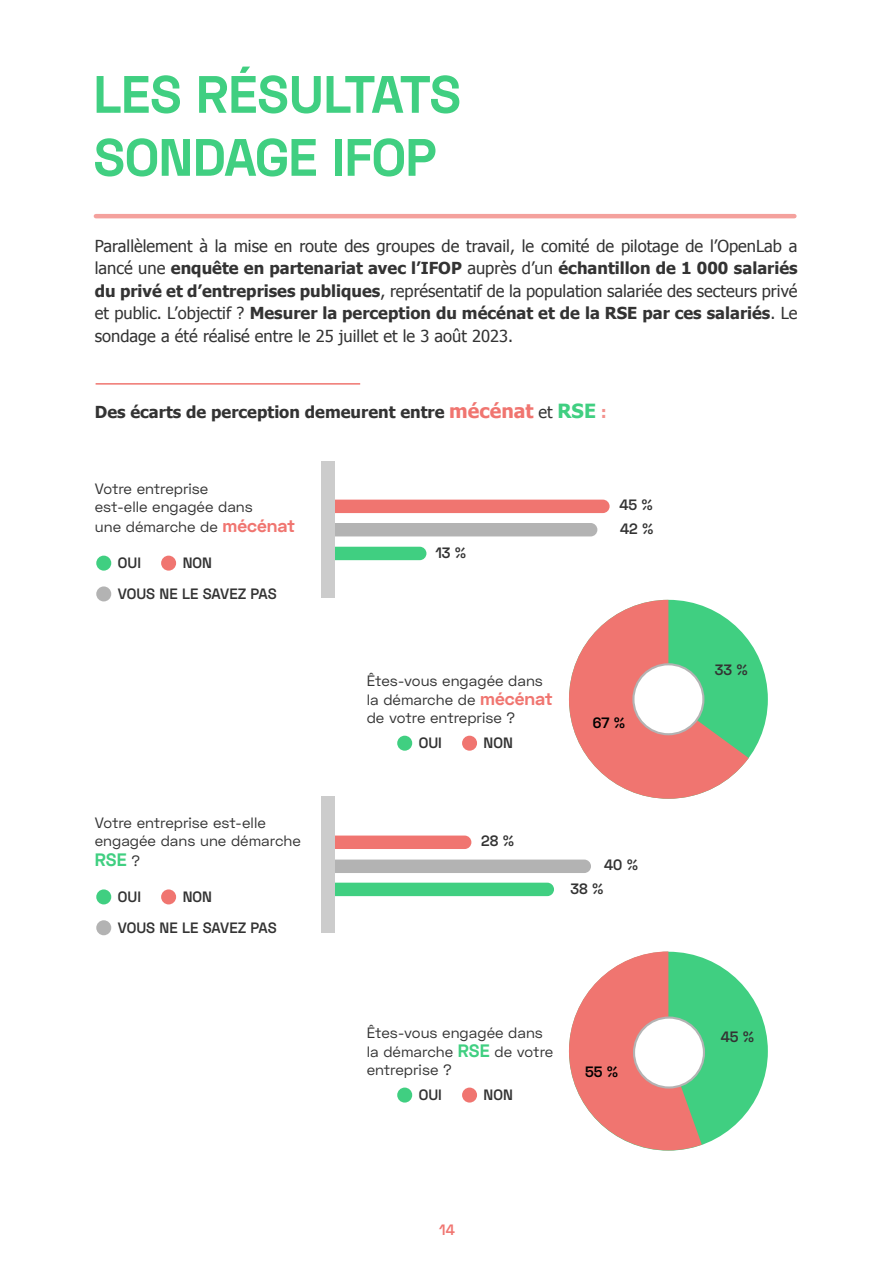
<style>
.page{position:relative;width:893px;height:1263px;background:#fff}
.page>*{position:absolute;margin:0;border:0;box-sizing:border-box;transform-origin:0 0}
.t1{font:700 52.5px/63px "Space Grotesk";color:#40cf81}
.t2{font:700 18px "Space Grotesk";color:#40cf81}
.t3{font:16.5px/22.5px "Tahoma";color:#333;text-align:justify}
.t4{font:700 16.5px "Tahoma";color:#333}
.t5{font:15px/18px "Space Grotesk";color:#333}
.t6{font:600 15px "Space Grotesk";color:#333}
.t7{font:600 15px "Space Grotesk";color:#000}
.t8{font:600 15px "Space Grotesk";color:#f07570}
.s1{font-weight:700}
.s2{font-size:19.5px;color:#f07570}
.s3{font-weight:400}
.s4{font-size:19.5px;color:#40cf81}
.s5{color:#f3918d}
.s6{font-weight:700;font-size:18px;color:#f07570}
.s7{font-weight:400;font-size:15px;color:#333}
.s8{font-weight:700;font-size:18px;color:#40cf81}
</style>
<div class="page">
<hr style="left:96px;top:214px;width:698px;height:4px;background:#f4a19d">
<div style="left:569px;top:600px;width:199px;height:199px;background:#40cf81;border-radius:50%"></div>
<div style="left:569px;top:952px;width:199px;height:198px;background:#40cf81;border-radius:50%"></div>
<svg style="left:569px;top:951px;width:133px;height:199px"></svg>
<div style="left:326px;top:500px;width:284px;height:13px;background:#f07570;border-radius:7px"></div>
<div style="left:326px;top:835px;width:145px;height:14px;background:#f07570;border-radius:7px"></div>
<div style="left:328px;top:523px;width:269px;height:13px;background:#b3b3b3;border-radius:7px"></div>
<div style="left:326px;top:859px;width:265px;height:14px;background:#b3b3b3;border-radius:7px"></div>
<div style="left:326px;top:547px;width:100px;height:13px;background:#40cf81;border-radius:7px"></div>
<div style="left:326px;top:883px;width:228px;height:13px;background:#40cf81;border-radius:7px"></div>
<div style="left:322px;top:461px;width:13px;height:136px;background:#ccc"></div>
<div style="left:322px;top:796px;width:13px;height:137px;background:#ccc"></div>
<div style="left:96px;top:556px;width:15px;height:15px;background:#40cf81;border-radius:50%"></div>
<div style="left:397px;top:736px;width:15px;height:15px;background:#40cf81;border-radius:50%"></div>
<div style="left:397px;top:1087px;width:15px;height:15px;background:#40cf81;border-radius:50%"></div>
<div style="left:96px;top:889px;width:15px;height:15px;background:#40cf81;border-radius:50%"></div>
<div style="left:96px;top:586px;width:15px;height:15px;background:#b3b3b3;border-radius:50%"></div>
<div style="left:96px;top:920px;width:15px;height:15px;background:#b3b3b3;border-radius:50%"></div>
<div style="left:161px;top:556px;width:15px;height:15px;background:#f07570;border-radius:50%"></div>
<div style="left:462px;top:736px;width:15px;height:15px;background:#f07570;border-radius:50%"></div>
<div style="left:462px;top:1087px;width:15px;height:15px;background:#f07570;border-radius:50%"></div>
<div style="left:161px;top:889px;width:15px;height:15px;background:#f07570;border-radius:50%"></div>
<svg style="left:569px;top:600px;width:180px;height:199px"></svg>
<div style="left:633px;top:664px;width:70px;height:70px;background:#fff;border-radius:50%"></div>
<div style="left:632px;top:663px;width:72px;height:72px;border:2px solid #b3b3b3;border-radius:50%"></div>
<div style="left:634px;top:1017px;width:70px;height:70px;background:#fff;border-radius:50%"></div>
<div style="left:633px;top:1016px;width:72px;height:72px;border:2px solid #b3b3b3;border-radius:50%"></div>
<hr style="left:96px;top:383px;width:264px;height:2px;background:#f07570">
<h1 class="t1" style="left:94px;top:64px;width:369px">LES RÉSULTATS<br>SONDAGE IFOP</h1>
<p class="t3" style="left:95px;top:234px;width:704px">Parallèlement à la mise en route des groupes de travail, le comité de pilotage de l’OpenLab a lancé une <span class="s1">enquête en partenariat avec l’IFOP</span> auprès d’un <span class="s1">échantillon de 1 000 salariés du privé et d’entreprises publiques</span>, représentatif de la population salariée des secteurs privé et public. L’objectif ? <span class="s1">Mesurer la perception du mécénat et de la RSE par ces salariés</span>. Le sondage a été réalisé entre le 25 juillet et le 3 août 2023.</p>
<p class="t4" style="left:95px;top:400px;width:513px">Des écarts de perception demeurent entre <span class="s2">mécénat</span> <span class="s3">et</span> <span class="s4">RSE</span> <span class="s5">:</span></p>
<p class="t5" style="left:95px;top:480px;width:160px">Votre entreprise est-elle engagée dans</p>
<p class="t5" style="left:95px;top:517px;width:202px">une démarche de <span class="s6">mécénat</span></p>
<p class="t6" style="left:118px;top:553px;width:25px">OUI</p>
<p class="t6" style="left:183px;top:553px;width:31px">NON</p>
<p class="t6" style="left:118px;top:584px;width:160px">VOUS NE LE SAVEZ PAS</p>
<p class="t6" style="left:435px;top:543px;width:32px">13 %</p>
<p class="t6" style="left:619px;top:495px;width:35px">45 %</p>
<p class="t6" style="left:620px;top:519px;width:35px">42 %</p>
<p class="t5" style="left:95px;top:814px;width:208px">Votre entreprise est-elle engagée dans une démarche</p>
<p class="t2" style="left:95px;top:847px;width:47px">RSE <span class="s7">?</span></p>
<p class="t6" style="left:118px;top:887px;width:25px">OUI</p>
<p class="t6" style="left:183px;top:887px;width:31px">NON</p>
<p class="t6" style="left:118px;top:918px;width:160px">VOUS NE LE SAVEZ PAS</p>
<p class="t5" style="left:367px;top:671px;width:187px;line-height:19.5px">Êtes-vous engagée dans la démarche de <span class="s6">mécénat</span></p>
<p class="t5" style="left:367px;top:709px;width:150px">de votre entreprise ?</p>
<p class="t6" style="left:419px;top:733px;width:25px">OUI</p>
<p class="t6" style="left:484px;top:733px;width:31px">NON</p>
<p class="t7" style="left:593px;top:713px;width:34px">67 %</p>
<p class="t6" style="left:481px;top:831px;width:35px">28 %</p>
<p class="t6" style="left:604px;top:855px;width:35px">40 %</p>
<p class="t6" style="left:570px;top:879px;width:35px">38 %</p>
<p class="t5" style="left:367px;top:1022px;width:188px;line-height:19.5px">Êtes-vous engagée dans la démarche <span class="s8">RSE</span> de votre</p>
<p class="t5" style="left:367px;top:1061px;width:87px">entreprise ?</p>
<p class="t6" style="left:419px;top:1085px;width:25px">OUI</p>
<p class="t6" style="left:484px;top:1085px;width:31px">NON</p>
<p class="t7" style="left:585px;top:1062px;width:35px">55 %</p>
<p class="t8" style="left:439px;top:1220px;width:17px">14</p>
<p class="t6" style="left:715px;top:660px;width:35px">33 %</p>
<p class="t6" style="left:721px;top:1027px;width:35px">45 %</p>
</div>
